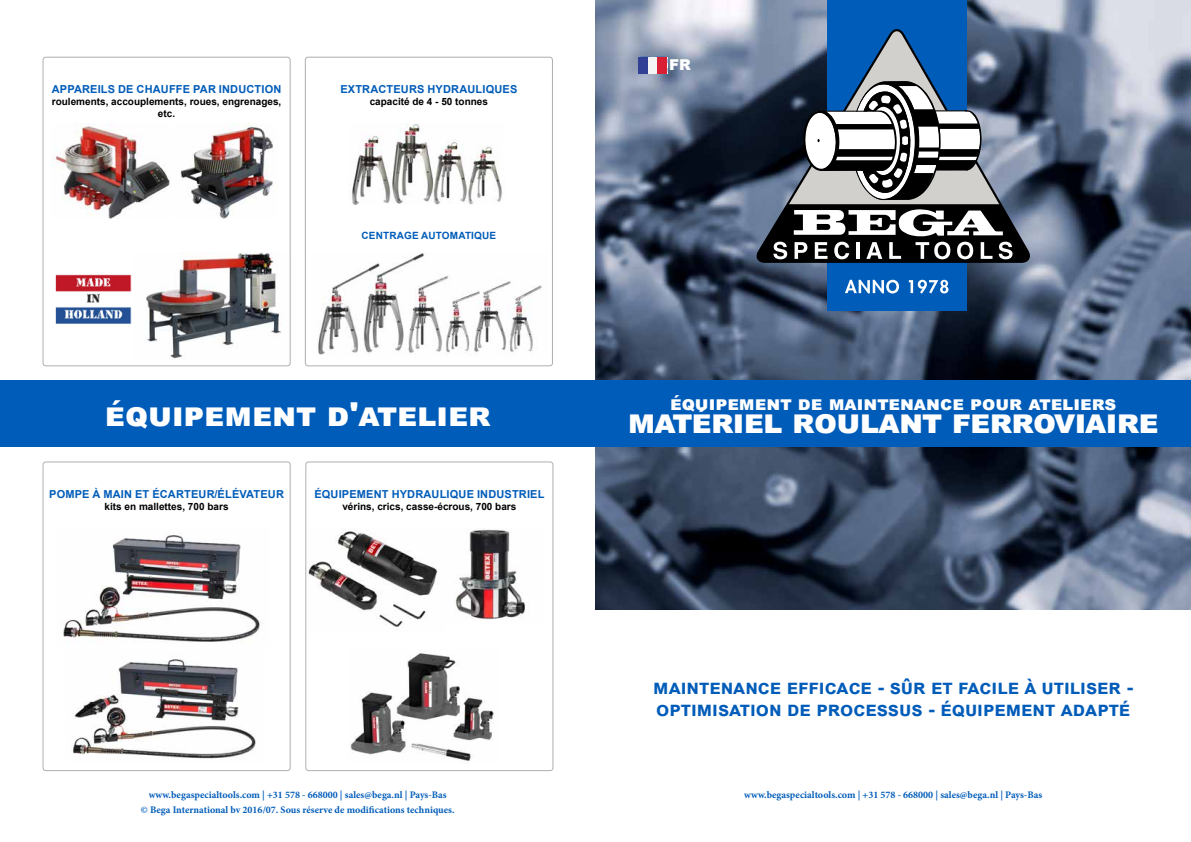
<style>
.page{position:relative;width:1191px;height:842px;background:#fff}
.page>*{position:absolute;margin:0;border:0;box-sizing:border-box;transform-origin:0 0}
.t1{font:900 33px "Arial";letter-spacing:-.02em;color:#fff}
.t2{font:900 33px "Arial";color:#fff}
.t3{font:700 20px/22px "Arial";color:#005cb9}
.t4{font:900 19px "Arial";color:#fff}
.t5{font:900 15px "Arial";color:#fff}
.t6{font:700 11px "Arial";letter-spacing:.015em;color:#005cb9}
.t7{font:700 10px/15px "Minion Pro";color:#005cb9;text-align:center}
.t8{font:700 10px/12px "Arial";color:#000;text-align:center}
.t9{font:700 10px "Arial";letter-spacing:.015em;color:#005cb9}
</style>
<div class="page">
<img style="left:595px;top:0;width:596px;height:609px">
<div style="left:0;top:380px;width:1191px;height:67px;background:#005cb9"></div>
<img style="left:351px;top:123px;width:151px;height:82px">
<img style="left:51px;top:125px;width:120px;height:94px">
<img style="left:180px;top:124px;width:93px;height:95px">
<img style="left:146px;top:252px;width:135px;height:107px">
<img style="left:318px;top:253px;width:224px;height:102px">
<div style="left:305px;top:57px;width:248px;height:309px;border:1px solid #aeafb2;border-radius:3px"></div>
<div style="left:43px;top:57px;width:248px;height:309px;border:1px solid #aeafb2;border-radius:3px"></div>
<div style="left:43px;top:461px;width:248px;height:310px;border:1px solid #aeafb2;border-radius:3px"></div>
<div style="left:305px;top:461px;width:248px;height:310px;border:1px solid #aeafb2;border-radius:3px"></div>
<img style="left:350px;top:653px;width:144px;height:108px">
<img style="left:55px;top:274px;width:76px;height:50px">
<img style="left:455px;top:529px;width:70px;height:91px">
<img style="left:63px;top:535px;width:197px;height:107px">
<img style="left:72px;top:659px;width:184px;height:100px">
<div style="left:638px;top:57px;width:10px;height:16px;background:#314094"></div>
<div style="left:648px;top:57px;width:9px;height:16px;background:#f4f4f4"></div>
<div style="left:657px;top:57px;width:10px;height:16px;background:#d81f34"></div>
<div style="left:826px;top:0;width:140px;height:310px;background:#005cb9"></div>
<svg style="left:755px;top:26px;width:278px;height:238px"></svg>
<svg style="left:845px;top:279px;width:103px;height:15px"></svg>
<svg style="left:757px;top:80px;width:271px;height:182px;background:#686e77"></svg>
<img style="left:308px;top:531px;width:130px;height:99px">
<p class="t6" style="left:52px;top:81px;width:231px">APPAREILS DE CHAUFFE PAR INDUCTION</p>
<p class="t8" style="left:52px;top:96px;width:231px">roulements, accouplements, roues, engrenages, etc.</p>
<p class="t6" style="left:340px;top:81px;width:178px">EXTRACTEURS HYDRAULIQUES</p>
<p class="t8" style="left:370px;top:96px;width:120px">capacité de 4 - 50 tonnes</p>
<p class="t9" style="left:361px;top:228px;width:136px">CENTRAGE AUTOMATIQUE</p>
<h1 class="t2" style="left:105px;top:390px;width:387px">équipement d'atelier</h1>
<p class="t6" style="left:49px;top:486px;width:236px">POMPE À MAIN ET ÉCARTEUR/ÉLÉVATEUR</p>
<p class="t8" style="left:105px;top:500px;width:125px">kits en mallettes, 700 bars</p>
<p class="t6" style="left:314px;top:486px;width:232px">ÉQUIPEMENT HYDRAULIQUE INDUSTRIEL</p>
<p class="t8" style="left:342px;top:500px;width:175px">vérins, crics, casse-écrous, 700 bars</p>
<p class="t7" style="left:141px;top:787px;width:315px">www.begaspecialtools.com | +31 578 - 668000 | sales@bega.nl | Pays-Bas<br>© Bega International bv 2016/07. Sous réserve de modifications techniques.</p>
<h3 class="t5" style="left:669px;top:54px;width:23px">FR</h3>
<h3 class="t4" style="left:670px;top:389px;width:448px">équipement de maintenance pour ateliers</h3>
<h1 class="t1" style="left:628px;top:397px;width:532px">matériel roulant ferroviaire</h1>
<h2 class="t3" style="left:653px;top:676px;width:481px">maintenance efficace - sûr et facile à utiliser - optimisation de processus - équipement adapté</h2>
<p class="t7" style="left:744px;top:787px;width:299px">www.begaspecialtools.com | +31 578 - 668000 | sales@bega.nl | Pays-Bas</p>
</div>
